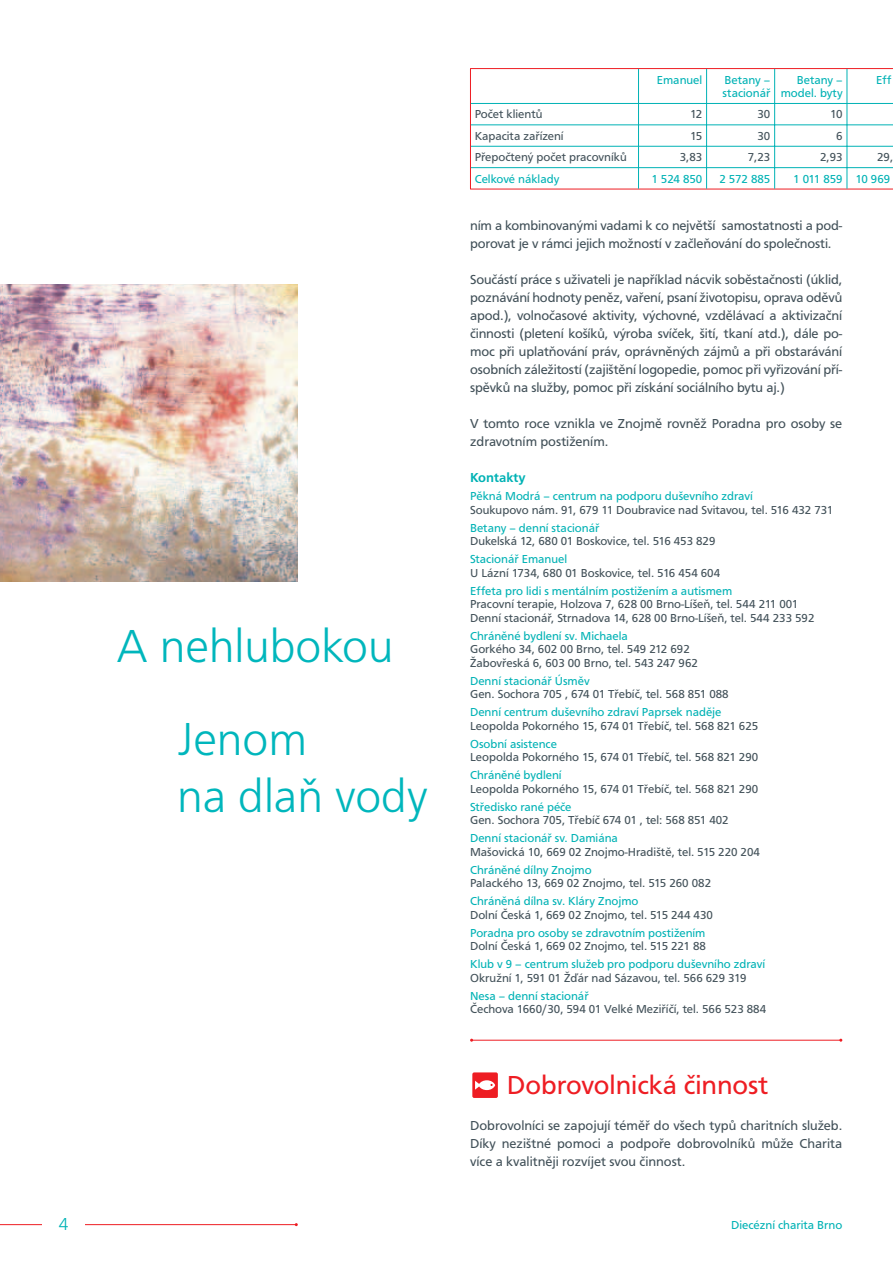
<style>
.page{position:relative;width:893px;height:1263px;background:#fff}
.page>*{position:absolute;margin:0;border:0;box-sizing:border-box;transform-origin:0 0}
.t1{font:300 48px/93px "F015 TOT";color:#00b6bc;text-align:center}
.t2{font:27px "F015 TOT";color:#ee1d23}
.t3{font:300 18px "F015 TOT";color:#00b2b5}
.t4{font:13.5px/18px "F015 TOT";letter-spacing:-.01em;color:#425159}
.t5{font:500 13.5px "F015 TOT";color:#00b2b5}
.t6{font:12px/13.5px "F015 TOT";color:#425159}
.t7{font:12px/13.5px "F015 TOT";color:#00b2b5}
</style>
<div class="page">
<hr style="left:1px;top:1224px;width:295px;height:1px;background:#ee1d23">
<div style="left:43px;top:1217px;width:42px;height:21px;background:#fff"></div>
<img style="left:1px;top:284px;width:297px;height:298px">
<hr style="left:470px;top:68px;width:168px;height:1px;background:#ee1d23">
<hr style="left:470px;top:69px;width:1px;height:34px;background:#ee1d23">
<hr style="left:638px;top:68px;width:254px;height:1px;background:#ee1d23">
<svg style="left:470px;top:103px;width:1px;height:86px"></svg>
<hr style="left:470px;top:189px;width:422px;height:1px;background:#ee1d23">
<hr style="left:638px;top:69px;width:1px;height:34px;background:#00b2b5">
<hr style="left:706px;top:69px;width:1px;height:34px;background:#00b2b5">
<hr style="left:774px;top:69px;width:1px;height:34px;background:#00b2b5">
<hr style="left:846px;top:69px;width:1px;height:34px;background:#00b2b5">
<hr style="left:892px;top:69px;width:1px;height:34px;background:#00b2b5">
<hr style="left:471px;top:103px;width:236px;height:1px;background:#00b2b5">
<hr style="left:707px;top:103px;width:68px;height:1px;background:#00b2b5">
<hr style="left:775px;top:103px;width:72px;height:1px;background:#00b2b5">
<hr style="left:847px;top:103px;width:45px;height:1px;background:#00b2b5">
<hr style="left:471px;top:124px;width:236px;height:1px;background:#00b2b5">
<hr style="left:707px;top:124px;width:68px;height:1px;background:#00b2b5">
<hr style="left:775px;top:124px;width:72px;height:1px;background:#00b2b5">
<hr style="left:847px;top:124px;width:45px;height:1px;background:#00b2b5">
<hr style="left:471px;top:146px;width:236px;height:1px;background:#00b2b5">
<hr style="left:707px;top:146px;width:68px;height:1px;background:#00b2b5">
<hr style="left:775px;top:146px;width:72px;height:1px;background:#00b2b5">
<hr style="left:847px;top:146px;width:45px;height:1px;background:#00b2b5">
<hr style="left:471px;top:167px;width:236px;height:1px;background:#00b2b5">
<svg style="left:638px;top:104px;width:1px;height:85px"></svg>
<hr style="left:707px;top:167px;width:68px;height:1px;background:#00b2b5">
<svg style="left:706px;top:104px;width:1px;height:85px"></svg>
<hr style="left:775px;top:167px;width:72px;height:1px;background:#00b2b5">
<svg style="left:774px;top:104px;width:1px;height:85px"></svg>
<hr style="left:847px;top:167px;width:45px;height:1px;background:#00b2b5">
<svg style="left:846px;top:104px;width:1px;height:85px"></svg>
<hr style="left:471px;top:1040px;width:369px;height:1px;background:#ee1d23">
<div style="left:472px;top:1072px;width:26px;height:26px;background:#ee1d23;border-radius:2px"></div>
<svg style="left:475px;top:1080px;width:20px;height:10px"></svg>
<p class="t7" style="left:656px;top:74px;width:47px">Emanuel</p>
<p class="t7" style="left:722px;top:74px;width:49px">Betany – stacionář</p>
<p class="t7" style="left:780px;top:74px;width:63px;text-align:right">Betany – model. byty</p>
<p class="t7" style="left:876px;top:74px;width:17px">Eff</p>
<h1 class="t1" style="left:117px;top:603px;width:278px">A nehlubokou<br>Jenom</h1>
<h1 class="t1" style="left:177px;top:753px;width:252px">na dlaň vody</h1>
<p class="t6" style="left:474px;top:109px;width:69px">Počet klientů</p>
<p class="t6" style="left:690px;top:109px;width:14px">12</p>
<p class="t6" style="left:757px;top:109px;width:14px">30</p>
<p class="t6" style="left:830px;top:109px;width:14px">10</p>
<p class="t6" style="left:474px;top:130px;width:90px">Kapacita zařízení</p>
<p class="t6" style="left:690px;top:130px;width:14px">15</p>
<p class="t6" style="left:757px;top:130px;width:14px">30</p>
<p class="t6" style="left:836px;top:130px;width:8px">6</p>
<p class="t6" style="left:474px;top:151px;width:154px">Přepočtený počet pracovníků</p>
<p class="t6" style="left:679px;top:151px;width:24px">3,83</p>
<p class="t6" style="left:747px;top:151px;width:24px">7,23</p>
<p class="t6" style="left:820px;top:151px;width:24px">2,93</p>
<p class="t6" style="left:877px;top:151px;width:18px">29,</p>
<p class="t7" style="left:474px;top:173px;width:86px">Celkové náklady</p>
<p class="t7" style="left:651px;top:173px;width:52px">1 524 850</p>
<p class="t7" style="left:719px;top:173px;width:52px">2 572 885</p>
<p class="t7" style="left:793px;top:173px;width:99px">1 011 859 10 969</p>
<p class="t4" style="left:470px;top:218px;width:374px">ním a kombinovanými vadami k co největší samostatnosti a pod&shy;porovat je v rámci jejich možností v začleňování do společnosti.</p>
<p class="t4" style="left:470px;top:272px;width:374px;text-align:justify">Součástí práce s uživateli je například nácvik soběstačnosti (úklid, poznávání hodnoty peněz, vaření, psaní životopisu, oprava oděvů apod.), volnočasové aktivity, výchovné, vzdělávací a aktivizační činnosti (pletení košíků, výroba svíček, šití, tkaní atd.), dále po&shy;moc při uplatňování práv, oprávněných zájmů a při obstarávání osobních záležitostí (zajištění logopedie, pomoc při vyřizování pří&shy;spěvků na služby, pomoc při získání sociálního bytu aj.)</p>
<p class="t4" style="left:470px;top:416px;width:374px">V tomto roce vznikla ve Znojmě rovněž Poradna pro osoby se zdravotním postižením.</p>
<p class="t5" style="left:470px;top:472px;width:57px">Kontakty</p>
<p class="t7" style="left:470px;top:490px;width:284px">Pěkná Modrá – centrum na podporu duševního zdraví</p>
<p class="t6" style="left:470px;top:504px;width:364px">Soukupovo nám. 91, 679 11 Doubravice nad Svitavou, tel. 516 432 731</p>
<p class="t7" style="left:470px;top:522px;width:131px">Betany – denní stacionář</p>
<p class="t6" style="left:470px;top:535px;width:247px">Dukelská 12, 680 01 Boskovice, tel. 516 453 829</p>
<p class="t7" style="left:470px;top:553px;width:99px">Stacionář Emanuel</p>
<p class="t6" style="left:470px;top:567px;width:252px">U Lázní 1734, 680 01 Boskovice, tel. 516 454 604</p>
<p class="t7" style="left:470px;top:585px;width:264px">Effeta pro lidi s mentálním postižením a autismem</p>
<p class="t6" style="left:470px;top:598px;width:346px">Pracovní terapie, Holzova 7, 628 00 Brno-Líšeň, tel. 544 211 001<br>Denní stacionář, Strnadova 14, 628 00 Brno-Líšeň, tel. 544 233 592</p>
<p class="t7" style="left:470px;top:630px;width:159px">Chráněné bydlení sv. Michaela</p>
<p class="t6" style="left:470px;top:643px;width:229px">Gorkého 34, 602 00 Brno, tel. 549 212 692<br>Žabovřeská 6, 603 00 Brno, tel. 543 247 962</p>
<p class="t7" style="left:470px;top:675px;width:121px">Denní stacionář Úsměv</p>
<p class="t6" style="left:470px;top:688px;width:260px">Gen. Sochora 705 , 674 01 Třebíč, tel. 568 851 088</p>
<p class="t7" style="left:470px;top:706px;width:253px">Denní centrum duševního zdraví Paprsek naděje</p>
<p class="t6" style="left:470px;top:720px;width:290px">Leopolda Pokorného 15, 674 01 Třebíč, tel. 568 821 625</p>
<p class="t7" style="left:470px;top:738px;width:88px">Osobní asistence</p>
<p class="t6" style="left:470px;top:751px;width:290px">Leopolda Pokorného 15, 674 01 Třebíč, tel. 568 821 290</p>
<p class="t7" style="left:470px;top:769px;width:93px">Chráněné bydlení</p>
<p class="t6" style="left:470px;top:783px;width:290px">Leopolda Pokorného 15, 674 01 Třebíč, tel. 568 821 290</p>
<p class="t7" style="left:470px;top:801px;width:103px">Středisko rané péče</p>
<p class="t6" style="left:470px;top:814px;width:260px">Gen. Sochora 705, Třebíč 674 01 , tel: 568 851 402</p>
<p class="t7" style="left:470px;top:832px;width:149px">Denní stacionář sv. Damiána</p>
<p class="t6" style="left:470px;top:846px;width:291px">Mašovická 10, 669 02 Znojmo-Hradiště, tel. 515 220 204</p>
<p class="t7" style="left:470px;top:864px;width:123px">Chráněné dílny Znojmo</p>
<p class="t6" style="left:470px;top:877px;width:242px">Palackého 13, 669 02 Znojmo, tel. 515 260 082</p>
<p class="t7" style="left:470px;top:895px;width:170px">Chráněná dílna sv. Kláry Znojmo</p>
<p class="t6" style="left:470px;top:909px;width:244px">Dolní Česká 1, 669 02 Znojmo, tel. 515 244 430</p>
<p class="t7" style="left:470px;top:927px;width:237px">Poradna pro osoby se zdravotním postižením</p>
<p class="t6" style="left:470px;top:940px;width:237px">Dolní Česká 1, 669 02 Znojmo, tel. 515 221 88</p>
<p class="t7" style="left:470px;top:958px;width:296px">Klub v 9 – centrum služeb pro podporu duševního zdraví</p>
<p class="t6" style="left:470px;top:972px;width:278px">Okružní 1, 591 01 Žďár nad Sázavou, tel. 566 629 319</p>
<p class="t7" style="left:470px;top:990px;width:120px">Nesa – denní stacionář</p>
<p class="t6" style="left:470px;top:1003px;width:298px">Čechova 1660/30, 594 01 Velké Meziříčí, tel. 566 523 884</p>
<h2 class="t2" style="left:507px;top:1075px;width:263px">Dobrovolnická činnost</h2>
<p class="t4" style="left:470px;top:1118px;width:374px;text-align:justify">Dobrovolníci se zapojují téměř do všech typů charitních služeb.<br>Díky nezištné pomoci a podpoře dobrovolníků může Charita více a kvalitněji rozvíjet svou činnost.</p>
<h3 class="t3" style="left:59px;top:1217px;width:11px">4</h3>
<p class="t7" style="left:731px;top:1219px;width:113px">Diecézní charita Brno</p>
</div>
